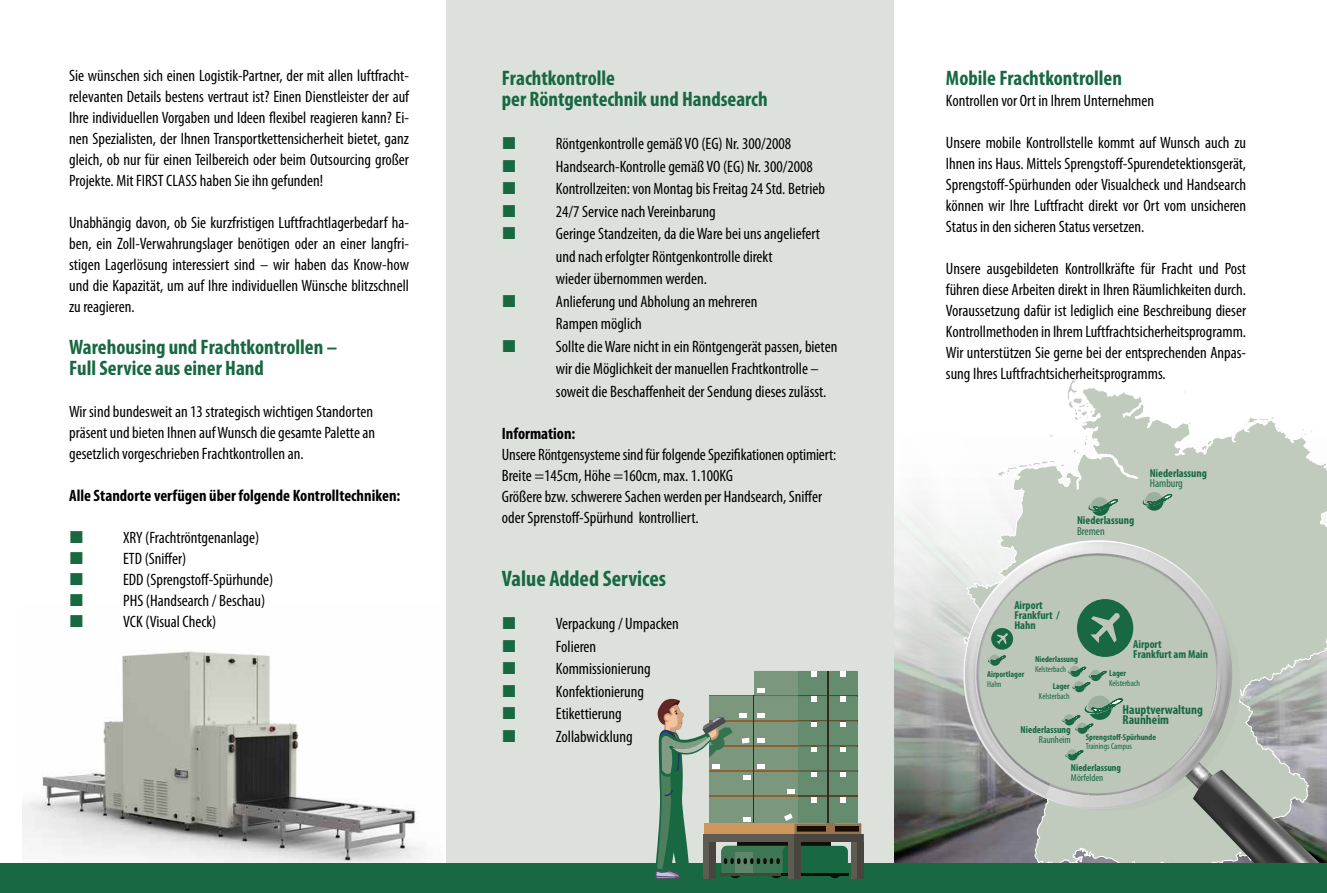
<style>
.page{position:relative;width:1327px;height:893px;background:#fff}
.page>*{position:absolute;margin:0;border:0;box-sizing:border-box;transform-origin:0 0}
.t1{font:700 condensed 22.5px "Myriad Pro";color:#186842}
.t2{font:700 condensed 21px/21px "Myriad Pro";color:#186842}
.t3{font:condensed 16.5px/21px "Myriad Pro";color:#000}
.t4{font:700 condensed 16.5px "Myriad Pro";color:#000}
.t5{font:700 condensed 12.9px/10.1px "Myriad Pro";color:#186842}
.t6{font:700 condensed 11.55px/10.1px "Myriad Pro";color:#186842}
.t7{font:condensed 11.55px "Myriad Pro";color:#186842}
.t8{font:700 condensed 10.05px "Myriad Pro";color:#186842}
.t9{font:condensed 10.05px "Myriad Pro";color:#186842}
.t10{font:700 condensed 8.7px "Myriad Pro";color:#186842}
.t11{font:condensed 8.7px "Myriad Pro";color:#186842}
</style>
<div class="page">
<img style="left:22px;top:649px;width:404px;height:214px">
<img style="left:894px;top:502px;width:68px;height:361px">
<div style="left:446px;top:0;width:448px;height:892px;background:#dce2db"></div>
<svg style="left:962px;top:388px;width:365px;height:152px"></svg>
<svg style="left:1302px;top:429px;width:3px;height:6px"></svg>
<svg style="left:1201px;top:441px;width:10px;height:9px"></svg>
<svg style="left:1067px;top:379px;width:25px;height:41px"></svg>
<svg style="left:1084px;top:436px;width:3px;height:9px"></svg>
<svg style="left:1073px;top:450px;width:5px;height:3px"></svg>
<svg style="left:998px;top:461px;width:57px;height:15px"></svg>
<svg style="left:1088px;top:497px;width:30px;height:19px"></svg>
<svg style="left:1142px;top:492px;width:30px;height:19px"></svg>
<svg style="left:962px;top:540px;width:365px;height:323px;background:#afb9af"></svg>
<div style="left:0;top:863px;width:1327px;height:30px;background:#186842"></div>
<div style="left:857px;top:842px;width:6px;height:37px;background:#47453d"></div>
<div style="left:794px;top:834px;width:69px;height:8px;background:#47453d"></div>
<svg style="left:655px;top:671px;width:206px;height:208px"></svg>
<p class="t3" style="left:69px;top:65px;width:341px;text-align:justify">Sie wünschen sich einen Logistik-Partner, der mit allen luftfracht&shy;relevanten Details bestens vertraut ist? Einen Dienstleister der auf Ihre individuellen Vorgaben und Ideen flexibel reagieren kann? Ei&shy;nen Spezialisten, der Ihnen Transportkettensicherheit bietet, ganz gleich, ob nur für einen Teilbereich oder beim Outsourcing großer Projekte. Mit FIRST CLASS haben Sie ihn gefunden!</p>
<p class="t3" style="left:69px;top:212px;width:341px;text-align:justify">Unabhängig davon, ob Sie kurzfristigen Luftfrachtlagerbedarf ha&shy;ben, ein Zoll-Verwahrungslager benötigen oder an einer langfri&shy;stigen Lagerlösung interessiert sind – wir haben das Know-how und die Kapazität, um auf Ihre individuellen Wünsche blitzschnell zu reagieren.</p>
<p class="t2" style="left:69px;top:336px;width:269px">Warehousing und Frachtkontrollen –<br>Full Service aus einer Hand</p>
<p class="t3" style="left:69px;top:401px;width:308px">Wir sind bundesweit an 13 strategisch wichtigen Standorten präsent und bieten Ihnen auf Wunsch die gesamte Palette an gesetzlich vorgeschrieben Frachtkontrollen an.</p>
<p class="t4" style="left:69px;top:485px;width:333px">Alle Standorte verfügen über folgende Kontrolltechniken:</p>
<p class="t3" style="left:123px;top:527px;width:152px">XRY (Frachtröntgenanlage)<br>ETD (Sniffer)<br>EDD (Sprengstoff-Spürhunde)<br>PHS (Handsearch / Beschau)<br>VCK (Visual Check)</p>
<p class="t2" style="left:502px;top:67px;width:267px">Frachtkontrolle<br>per Röntgentechnik und Handsearch</p>
<p class="t3" style="left:556px;top:132px;width:283px;line-height:22.5px">Röntgenkontrolle gemäß VO (EG) Nr. 300/2008<br>Handsearch-Kontrolle gemäß VO (EG) Nr. 300/2008<br>Kontrollzeiten: von Montag bis Freitag 24 Std. Betrieb 24/7 Service nach Vereinbarung<br>Geringe Standzeiten, da die Ware bei uns angeliefert und nach erfolgter Röntgenkontrolle direkt<br>wieder übernommen werden.<br>Anlieferung und Abholung an mehreren<br>Rampen möglich<br>Sollte die Ware nicht in ein Röntgengerät passen, bieten wir die Möglichkeit der manuellen Frachtkontrolle – soweit die Beschaffenheit der Sendung dieses zulässt.</p>
<p class="t4" style="left:502px;top:423px;width:75px">Information:</p>
<p class="t3" style="left:502px;top:444px;width:336px">Unsere Röntgensysteme sind für folgende Spezifikationen optimiert:<br>Breite =145cm, Höhe =160cm, max. 1.100KG<br>Größere bzw. schwerere Sachen werden per Handsearch, Sniffer oder Sprenstoff-Spürhund kontrolliert.</p>
<h1 class="t1" style="left:502px;top:564px;width:166px">Value Added Services</h1>
<p class="t3" style="left:556px;top:612px;width:125px;line-height:22.5px">Verpackung / Umpacken<br>Folieren<br>Kommissionierung<br>Konfektionierung<br>Etikettierung<br>Zollabwicklung</p>
<p class="t2" style="left:946px;top:67px;width:178px">Mobile Frachtkontrollen</p>
<p class="t3" style="left:946px;top:89px;width:210px">Kontrollen vor Ort in Ihrem Unternehmen</p>
<p class="t3" style="left:946px;top:131px;width:302px;text-align:justify">Unsere mobile Kontrollstelle kommt auf Wunsch auch zu Ihnen ins Haus. Mittels Sprengstoff-Spurendetektionsgerät, Sprengstoff-Spürhunden oder Visualcheck und Handsearch können wir Ihre Luftfracht direkt vor Ort vom unsicheren Status in den sicheren Status versetzen.</p>
<p class="t3" style="left:946px;top:258px;width:302px;text-align:justify">Unsere ausgebildeten Kontrollkräfte für Fracht und Post führen diese Arbeiten direkt in Ihren Räumlichkeiten durch.<br>Voraussetzung dafür ist lediglich eine Beschreibung dieser Kontrollmethoden in Ihrem Luftfrachtsicherheitsprogramm.<br>Wir unterstützen Sie gerne bei der entsprechenden Anpas&shy;sung Ihres Luftfrachtsicherheitsprogramms.</p>
<p class="t6" style="left:1077px;top:515px;width:59px">Niederlassung</p>
<p class="t7" style="left:1077px;top:524px;width:29px">Bremen</p>
<p class="t6" style="left:1149px;top:468px;width:59px">Niederlassung</p>
<p class="t7" style="left:1149px;top:476px;width:35px">Hamburg</p>
<p class="t6" style="left:1014px;top:600px;width:47px">Airport<br>Frankfurt /<br>Hahn</p>
<p class="t10" style="left:987px;top:668px;width:39px">Airportlager</p>
<p class="t11" style="left:987px;top:679px;width:16px">Hahn</p>
<p class="t10" style="left:1035px;top:653px;width:44px">Niederlassung</p>
<p class="t11" style="left:1035px;top:664px;width:32px">Kelsterbach</p>
<p class="t10" style="left:1052px;top:680px;width:19px">Lager</p>
<p class="t11" style="left:1039px;top:691px;width:32px">Kelsterbach</p>
<p class="t8" style="left:1020px;top:723px;width:52px">Niederlassung</p>
<p class="t9" style="left:1039px;top:734px;width:33px">Raunheim</p>
<p class="t6" style="left:1133px;top:638px;width:76px">Airport<br>Frankfurt am Main</p>
<p class="t10" style="left:1109px;top:668px;width:19px">Lager</p>
<p class="t11" style="left:1109px;top:678px;width:32px">Kelsterbach</p>
<p class="t5" style="left:1122px;top:705px;width:82px">Hauptverwaltung<br>Raunheim</p>
<p class="t10" style="left:1085px;top:732px;width:72px">Sprengstoff-Spürhunde</p>
<p class="t11" style="left:1085px;top:741px;width:48px">Trainings Campus</p>
<p class="t8" style="left:1071px;top:761px;width:52px">Niederlassung</p>
<p class="t9" style="left:1071px;top:772px;width:34px">Mörfelden</p>
</div>
